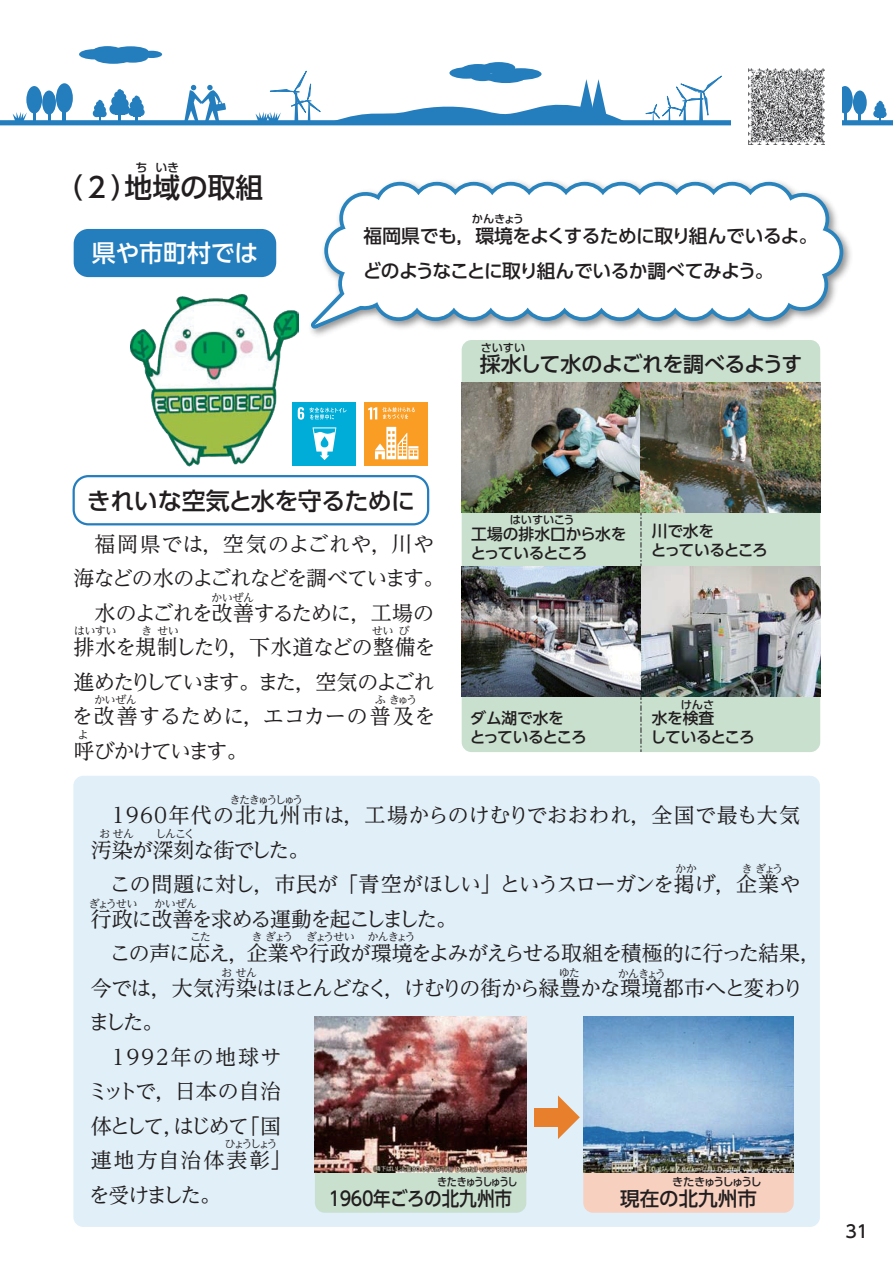
<style>
.page{position:relative;width:893px;height:1263px;background:#fff}
.page>*{position:absolute;margin:0;border:0;box-sizing:border-box;transform-origin:0 0}
.t1{font:500 27.75px "UD Shin Go Pr 6 N";color:#221e1f}
.t2{font:500 24px "UD Shin Go Pr 6 N";letter-spacing:-.02em;color:#221e1f}
.t3{font:500 24px "UD Shin Go Pr 6 N";letter-spacing:-.01em;color:#fff}
.t4{font:21px/34.5px "UD Reimin Pr 6 N";letter-spacing:-.05em;color:#221e1f}
.t5{font:21px "UD Reimin Pr 6 N";letter-spacing:.035em;color:#221e1f}
.t6{font:500 21px "UD Shin Go Pr 6 N";letter-spacing:-.03em;color:#221e1f}
.t7{font:500 19.5px "UD Shin Go Pr 6 N";letter-spacing:-.03em;color:#221e1f;scale:.9 1}
.t8{font:500 19.5px "UD Shin Go Pr 6 N";color:#221e1f}
.t9{font:500 18.75px/34.5px "UD Shin Go Pr 6 N";letter-spacing:-.03em;color:#221e1f}
.t10{font:500 17.4px "UD Shin Go Pr 6 N";color:#221e1f}
.t11{font:500 15.75px/18.9px "UD Shin Go Pr 6 N";letter-spacing:-.025em;color:#221e1f}
.t12{font:500 15.75px/18.9px "UD Shin Go Pr 6 N";letter-spacing:-.05em;color:#221e1f}
.t13{font:500 15.75px "UD Shin Go Pr 6 N";color:#221e1f}
.t14{font:500 15.75px "UD Shin Go Pr 6 N";letter-spacing:-.09em;color:#221e1f}
.t15{font:500 12px "UD Shin Go Pr 6 N";color:#221e1f}
.t16{font:11.25px "UD Reimin Pr 6 N";letter-spacing:-.125em;color:#221e1f}
.t17{font:500 11.25px "UD Shin Go Pr 6 N";letter-spacing:-.08em;color:#221e1f}
.t18{font:11.25px "UD Reimin Pr 6 N";letter-spacing:-.155em;color:#221e1f}
.t19{font:500 11.25px "UD Shin Go Pr 6 N";letter-spacing:-.16em;color:#221e1f}
.t20{font:500 11.25px "UD Shin Go Pr 6 N";letter-spacing:-.16em;color:#221e1f;scale:.9 1}
.t21{font:11.25px "UD Reimin Pr 6 N";letter-spacing:-.21em;color:#221e1f}
</style>
<div class="page">
<svg style="left:641px;top:75px;width:90px;height:51px"></svg>
<hr style="left:63px;top:107px;width:3px;height:16px;background:#247ebe">
<div style="left:56px;top:83px;width:17px;height:30px;background:#247ebe;border-radius:50%"></div>
<hr style="left:33px;top:108px;width:3px;height:15px;background:#247ebe">
<div style="left:26px;top:86px;width:16px;height:27px;background:#247ebe;border-radius:50%"></div>
<div style="left:42px;top:91px;width:14px;height:24px;background:#247ebe;border-radius:50%"></div>
<hr style="left:843px;top:108px;width:3px;height:15px;background:#247ebe">
<div style="left:837px;top:86px;width:16px;height:27px;background:#247ebe;border-radius:50%"></div>
<svg style="left:858px;top:115px;width:3px;height:5px"></svg>
<div style="left:853px;top:91px;width:14px;height:24px;background:#247ebe;border-radius:50%"></div>
<hr style="left:118px;top:109px;width:3px;height:14px;background:#247ebe">
<div style="left:114px;top:91px;width:8px;height:8px;background:#247ebe;border-radius:50%"></div>
<svg style="left:117px;top:89px;width:7px;height:4px"></svg>
<div style="left:111px;top:96px;width:10px;height:10px;background:#247ebe;border-radius:50%"></div>
<div style="left:120px;top:105px;width:10px;height:10px;background:#247ebe;border-radius:50%"></div>
<div style="left:118px;top:93px;width:8px;height:8px;background:#247ebe;border-radius:50%"></div>
<div style="left:117px;top:98px;width:12px;height:11px;background:#247ebe;border-radius:50%"></div>
<div style="left:109px;top:103px;width:12px;height:12px;background:#247ebe;border-radius:50%"></div>
<div style="left:115px;top:109px;width:10px;height:6px;background:#247ebe"></div>
<svg style="left:132px;top:96px;width:8px;height:5px"></svg>
<div style="left:130px;top:101px;width:8px;height:8px;background:#247ebe;border-radius:50%"></div>
<div style="left:137px;top:108px;width:8px;height:8px;background:#247ebe;border-radius:50%"></div>
<div style="left:135px;top:99px;width:7px;height:6px;background:#247ebe;border-radius:50%"></div>
<div style="left:135px;top:103px;width:9px;height:9px;background:#247ebe;border-radius:50%"></div>
<div style="left:128px;top:107px;width:9px;height:9px;background:#247ebe;border-radius:50%"></div>
<svg style="left:133px;top:114px;width:8px;height:6px"></svg>
<div style="left:100px;top:110px;width:7px;height:7px;background:#247ebe;border-radius:50%"></div>
<div style="left:93px;top:110px;width:7px;height:7px;background:#247ebe;border-radius:50%"></div>
<svg style="left:95px;top:100px;width:9px;height:20px"></svg>
<div style="left:880px;top:111px;width:7px;height:6px;background:#247ebe;border-radius:50%"></div>
<div style="left:878px;top:107px;width:8px;height:7px;background:#247ebe;border-radius:50%"></div>
<div style="left:873px;top:110px;width:8px;height:7px;background:#247ebe;border-radius:50%"></div>
<svg style="left:876px;top:101px;width:8px;height:19px"></svg>
<div style="left:93px;top:46px;width:29px;height:10px;background:#247ebe;border-radius:50%"></div>
<div style="left:117px;top:52px;width:31px;height:11px;background:#247ebe;border-radius:50%"></div>
<div style="left:113px;top:46px;width:36px;height:11px;background:#247ebe;border-radius:50%"></div>
<div style="left:95px;top:53px;width:37px;height:11px;background:#247ebe;border-radius:50%"></div>
<div style="left:79px;top:49px;width:31px;height:10px;background:#247ebe;border-radius:50%"></div>
<div style="left:141px;top:51px;width:21px;height:7px;background:#247ebe;border-radius:50%"></div>
<div style="left:0;top:120px;width:893px;height:5px;background:#247ebe"></div>
<svg style="left:13px;top:112px;width:14px;height:9px"></svg>
<svg style="left:255px;top:62px;width:373px;height:59px"></svg>
<svg style="left:184px;top:85px;width:42px;height:36px"></svg>
<div style="left:73px;top:776px;width:747px;height:451px;background:#e0eff8;border-radius:10px"></div>
<img style="left:388px;top:241px;width:463px;height:101px">
<svg style="left:323px;top:181px;width:524px;height:144px"></svg>
<svg style="left:328px;top:186px;width:511px;height:131px"></svg>
<svg style="left:311px;top:274px;width:70px;height:62px"></svg>
<div style="left:583px;top:1150px;width:211px;height:63px;background:#f7d0bf;border-radius:10px"></div>
<img style="left:583px;top:1016px;width:211px;height:156px">
<div style="left:315px;top:1150px;width:211px;height:63px;background:#c9e0cf;border-radius:10px"></div>
<img style="left:315px;top:1016px;width:211px;height:156px">
<div style="left:534px;top:1108px;width:31px;height:19px;background:#e77f2d"></div>
<svg style="left:558px;top:1095px;width:22px;height:44px"></svg>
<div style="left:462px;top:340px;width:358px;height:412px;background:#c9e0cf;border-radius:10px"></div>
<img style="left:462px;top:383px;width:358px;height:130px">
<img style="left:462px;top:566px;width:358px;height:130px">
<div style="left:74px;top:229px;width:202px;height:48px;background:#247ebe;border-radius:15px"></div>
<div style="left:73px;top:475px;width:356px;height:50px;border:2px solid #247ebe;border-radius:15px"></div>
<svg style="left:640px;top:697px;width:1px;height:55px"></svg>
<svg style="left:640px;top:513px;width:1px;height:53px"></svg>
<img style="left:130px;top:294px;width:169px;height:172px">
<div style="left:293px;top:402px;width:63px;height:63px;background:#00add8"></div>
<svg style="left:298px;top:407px;width:6px;height:13px"></svg>
<svg style="left:313px;top:427px;width:23px;height:33px"></svg>
<svg style="left:310px;top:407px;width:36px;height:13px"></svg>
<div style="left:364px;top:402px;width:64px;height:63px;background:#f99d24"></div>
<svg style="left:375px;top:427px;width:43px;height:32px"></svg>
<svg style="left:368px;top:407px;width:47px;height:12px"></svg>
<div style="left:731px;top:51px;width:111px;height:111px;background:#fff"></div>
<img style="left:748px;top:68px;width:77px;height:77px">
<p class="t15" style="left:136px;top:157px;width:45px">ち いき</p>
<h1 class="t1" style="left:55px;top:165px;width:210px">（２）地域の取組</h1>
<p class="t3" style="left:92px;top:233px;width:168px">県や市町村では</p>
<p class="t17" style="left:472px;top:210px;width:54px">かんきょう</p>
<p class="t9" style="left:345px;top:218px;width:474px">　福岡県でも，環境をよくするために取り組んでいるよ。　どのようなことに取り組んでいるか調べてみよう。</p>
<p class="t17" style="left:481px;top:339px;width:46px">さいすい</p>
<p class="t6" style="left:480px;top:347px;width:324px">採水して水のよごれを調べるようす</p>
<p class="t2" style="left:87px;top:482px;width:330px">きれいな空気と水を守るために</p>
<p class="t5" style="left:74px;top:527px;width:362px">　福岡県では，空気のよごれや，川や</p>
<p class="t4" style="left:72px;top:560px;width:374px">海などの水のよごれなどを調べています。　水のよごれを改善するために，工場の排水を規制したり，下水道などの整備を進めたりしています。また，空気のよごれを改善するために，エコカーの普及を呼びかけています。</p>
<p class="t16" style="left:211px;top:588px;width:45px">かいぜん</p>
<p class="t16" style="left:74px;top:622px;width:44px">はいすい</p>
<p class="t16" style="left:141px;top:622px;width:39px">き せい</p>
<p class="t16" style="left:372px;top:622px;width:40px">せい び</p>
<p class="t16" style="left:94px;top:691px;width:45px">かいぜん</p>
<p class="t16" style="left:375px;top:691px;width:44px">ふ きゅう</p>
<p class="t16" style="left:77px;top:725px;width:13px">よ</p>
<p class="t17" style="left:510px;top:511px;width:66px">はいすいこう</p>
<p class="t13" style="left:471px;top:521px;width:157px">工場の排水口から水を</p>
<p class="t14" style="left:470px;top:540px;width:119px">とっているところ</p>
<p class="t12" style="left:651px;top:521px;width:119px">川で水を<br>とっているところ</p>
<p class="t11" style="left:470px;top:708px;width:119px">ダム湖で水を<br>とっているところ</p>
<p class="t17" style="left:681px;top:695px;width:35px">けんさ</p>
<p class="t11" style="left:650px;top:708px;width:106px">水を検査<br>しているところ</p>
<p class="t21" style="left:229px;top:790px;width:76px">きたきゅうしゅう</p>
<p class="t4" style="left:87px;top:797px;width:736px">　１９６０年代の北九州市は，工場からのけむりでおおわれ，全国で最も大気汚染が深刻な街でした。<br>　この問題に対し，市民が「青空がほしい」というスローガンを掲げ，企業や行政に改善を求める運動を起こしました。<br>　この声に応え，企業や行政が環境をよみがえらせる取組を積極的に行った結果，今では，大気汚染はほとんどなく，けむりの街から緑豊かな環境都市へと変わりました。<br>　１９９２年の地球サ<br>ミットで，日本の自治<br>体として，はじめて「国<br>連地方自治体表彰」<br>を受けました。</p>
<p class="t16" style="left:99px;top:825px;width:37px">おせん</p>
<p class="t16" style="left:155px;top:825px;width:41px">しんこく</p>
<p class="t16" style="left:675px;top:860px;width:23px">かか</p>
<p class="t16" style="left:742px;top:860px;width:43px">き ぎょう</p>
<p class="t16" style="left:89px;top:894px;width:51px">ぎょうせい</p>
<p class="t16" style="left:154px;top:894px;width:45px">かいぜん</p>
<p class="t16" style="left:190px;top:928px;width:22px">こた</p>
<p class="t16" style="left:252px;top:928px;width:43px">き ぎょう</p>
<p class="t16" style="left:221px;top:963px;width:38px">お せん</p>
<p class="t16" style="left:559px;top:963px;width:23px">ゆた</p>
<p class="t18" style="left:306px;top:928px;width:111px">ぎょうせい かんきょう</p>
<p class="t16" style="left:618px;top:964px;width:50px">かんきょう</p>
<p class="t16" style="left:224px;top:1134px;width:55px">ひょうしょう</p>
<p class="t20" style="left:437px;top:1172px;width:91px">きたきゅうしゅうし</p>
<p class="t19" style="left:672px;top:1172px;width:91px">きたきゅうしゅうし</p>
<p class="t7" style="left:326px;top:1183px;width:208px">１９６０年ごろの北九州市</p>
<p class="t8" style="left:620px;top:1182px;width:138px">現在の北九州市</p>
<p class="t10" style="left:845px;top:1217px;width:24px">31</p>
</div>
